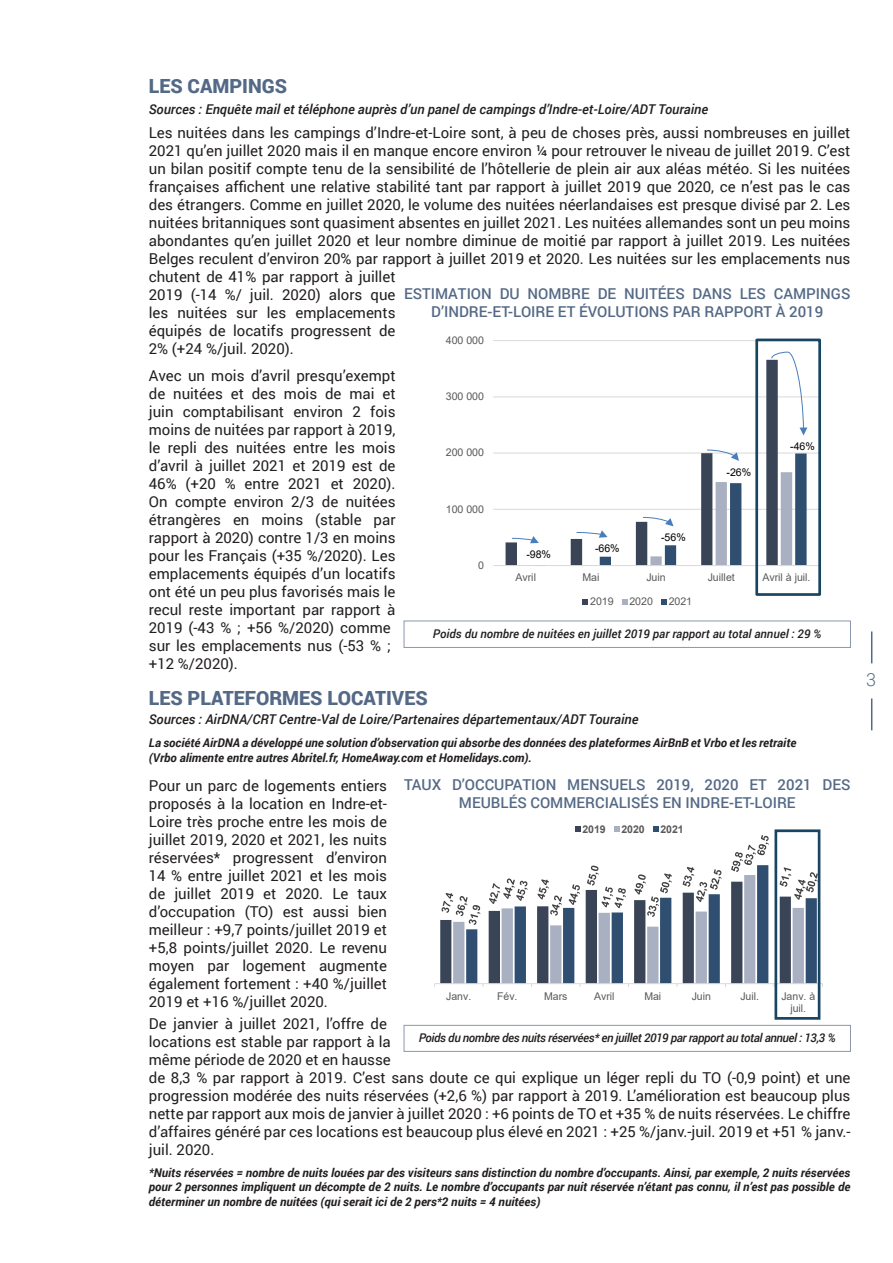
<style>
.page{position:relative;width:893px;height:1263px;background:#fff}
.page>*{position:absolute;margin:0;border:0;box-sizing:border-box;transform-origin:0 0}
.t1{font:900 19.5px "Roboto";color:#546986}
.t2{font:300 18px "Roboto";color:#546986}
.t3{font:15px/18px "Roboto";color:#231f20}
.t4{font:500 15px/18px "Roboto";color:#546986;text-align:center}
.t5{font:italic 500 13.5px "Roboto";color:#231f20}
.t6{font:italic 700 12px/14.4px "Roboto";color:#231f20;text-align:justify}
.t7{font:italic 500 12px "Roboto";letter-spacing:-.03em;color:#231f20}
.t8{font:italic 500 12px "Roboto";color:#231f20}
.t9{font:10.65px/12.1px "Arial";letter-spacing:-.005em;color:#595959;text-align:center}
.t10{font:10.65px "Arial";letter-spacing:-.005em;color:#000}
.t11{font:700 10.65px "Arial";letter-spacing:-.005em;color:#595959}
</style>
<div class="page">
<hr style="left:871px;top:631px;width:1px;height:32px;background:#546986">
<hr style="left:871px;top:698px;width:1px;height:32px;background:#546986">
<svg style="left:434px;top:827px;width:389px;height:160px"></svg>
<div style="left:774px;top:829px;width:46px;height:191px;border:3px solid #174562"></div>
<hr style="left:493px;top:509px;width:326px;height:1px;background:#d9d9d9">
<hr style="left:493px;top:453px;width:326px;height:1px;background:#d9d9d9">
<hr style="left:493px;top:396px;width:326px;height:1px;background:#d9d9d9">
<hr style="left:493px;top:340px;width:326px;height:1px;background:#d9d9d9">
<svg style="left:506px;top:360px;width:272px;height:205px"></svg>
<hr style="left:493px;top:565px;width:326px;height:1px;background:#d9d9d9">
<svg style="left:583px;top:599px;width:5px;height:6px"></svg>
<svg style="left:622px;top:599px;width:5px;height:6px"></svg>
<svg style="left:661px;top:599px;width:5px;height:6px"></svg>
<svg style="left:771px;top:351px;width:36px;height:84px"></svg>
<div style="left:755px;top:339px;width:66px;height:257px;border:3px solid #174562"></div>
<svg style="left:511px;top:449px;width:296px;height:117px"></svg>
<div style="left:404px;top:621px;width:447px;height:27px;border:1px solid #8a97ae"></div>
<div style="left:404px;top:1025px;width:447px;height:27px;border:1px solid #8a97ae"></div>
<p class="t1" style="left:149px;top:72px;width:140px">LES CAMPINGS</p>
<p class="t5" style="left:149px;top:100px;width:561px">Sources : Enquête mail et téléphone auprès d’un panel de campings d’Indre-et-Loire/ADT Touraine</p>
<p class="t3" style="left:149px;top:123px;width:703px">Les nuitées dans les campings d’Indre-et-Loire sont, à peu de choses près, aussi nombreuses en juillet 2021 qu’en juillet 2020 mais il en manque encore environ ¼ pour retrouver le niveau de juillet 2019. C’est un bilan positif compte tenu de la sensibilité de l’hôtellerie de plein air aux aléas météo. Si les nuitées françaises affichent une relative stabilité tant par rapport à juillet 2019 que 2020, ce n’est pas le cas des étrangers. Comme en juillet 2020, le volume des nuitées néerlandaises est presque divisé par 2. Les nuitées britanniques sont quasiment absentes en juillet 2021. Les nuitées allemandes sont un peu moins abondantes qu’en juillet 2020 et leur nombre diminue de moitié par rapport à juillet 2019. Les nuitées Belges reculent d’environ 20% par rapport à juillet 2019 et 2020. Les nuitées sur les emplacements nus chutent de 41% par rapport à juillet<br>2019 (-14 %/ juil. 2020) alors que<br>les nuitées sur les emplacements<br>équipés de locatifs progressent de<br>2% (+24 %/juil. 2020).</p>
<p class="t3" style="left:149px;top:366px;width:248px">Avec un mois d’avril presqu’exempt de nuitées et des mois de mai et juin comptabilisant environ 2 fois moins de nuitées par rapport à 2019, le repli des nuitées entre les mois d’avril à juillet 2021 et 2019 est de<br>46% (+20 % entre 2021 et 2020).<br>On compte environ 2/3 de nuitées étrangères en moins (stable par rapport à 2020) contre 1/3 en moins pour les Français (+35 %/2020). Les emplacements équipés d’un locatifs ont été un peu plus favorisés mais le recul reste important par rapport à<br>2019 (-43 % ; +56 %/2020) comme sur les emplacements nus (-53 % ; +12 %/2020).</p>
<p class="t4" style="left:404px;top:284px;width:448px">ESTIMATION DU NOMBRE DE NUITÉES DANS LES CAMPINGS<br>D’INDRE-ET-LOIRE ET ÉVOLUTIONS PAR RAPPORT À 2019</p>
<p class="t9" style="left:446px;top:334px;width:40px">400 000</p>
<p class="t9" style="left:446px;top:390px;width:40px">300 000</p>
<p class="t10" style="left:790px;top:439px;width:26px">-46%</p>
<p class="t9" style="left:446px;top:446px;width:40px">200 000</p>
<p class="t10" style="left:726px;top:464px;width:26px">-26%</p>
<p class="t9" style="left:446px;top:503px;width:40px">100 000</p>
<p class="t10" style="left:661px;top:530px;width:26px">-56%</p>
<p class="t10" style="left:595px;top:541px;width:26px">-66%</p>
<p class="t10" style="left:526px;top:547px;width:26px">-98%</p>
<p class="t9" style="left:478px;top:559px;width:7px">0</p>
<p class="t9" style="left:515px;top:572px;width:22px">Avril</p>
<p class="t9" style="left:582px;top:572px;width:19px">Mai</p>
<p class="t9" style="left:646px;top:572px;width:21px">Juin</p>
<p class="t9" style="left:708px;top:572px;width:29px">Juillet</p>
<p class="t9" style="left:762px;top:572px;width:50px">Avril à juil.</p>
<p class="t9" style="left:590px;top:595px;width:25px">2019</p>
<p class="t9" style="left:629px;top:595px;width:25px">2020</p>
<p class="t9" style="left:669px;top:595px;width:25px">2021</p>
<p class="t8" style="left:433px;top:625px;width:390px">Poids du nombre de nuitées en juillet 2019 par rapport au total annuel : 29 %</p>
<p class="t1" style="left:149px;top:684px;width:280px">LES PLATEFORMES LOCATIVES</p>
<p class="t5" style="left:149px;top:710px;width:491px">Sources : AirDNA/CRT Centre-Val de Loire/Partenaires départementaux/ADT Touraine</p>
<p class="t6" style="left:149px;top:735px;width:649px">La société AirDNA a développé une solution d’observation qui absorbe des données des plateformes AirBnB et Vrbo et les retraite (Vrbo alimente entre autres Abritel.fr, HomeAway.com et Homelidays.com).</p>
<p class="t4" style="left:404px;top:775px;width:448px">TAUX D’OCCUPATION MENSUELS 2019, 2020 ET 2021 DES<br>MEUBLÉS COMMERCIALISÉS EN INDRE-ET-LOIRE</p>
<p class="t3" style="left:149px;top:776px;width:240px;text-align:justify">Pour un parc de logements entiers proposés à la location en Indre-et-Loire très proche entre les mois de juillet 2019, 2020 et 2021, les nuits réservées* progressent d’environ 14 % entre juillet 2021 et les mois de juillet 2019 et 2020. Le taux d’occupation (TO) est aussi bien meilleur : +9,7 points/juillet 2019 et +5,8 points/juillet 2020. Le revenu moyen par logement augmente également fortement : +40 %/juillet 2019 et +16 %/juillet 2020.</p>
<p class="t3" style="left:149px;top:1014px;width:703px">De janvier à juillet 2021, l’offre de<br>locations est stable par rapport à la<br>même période de 2020 et en hausse<br>de 8,3 % par rapport à 2019. C’est sans doute ce qui explique un léger repli du TO (-0,9 point) et une progression modérée des nuits réservées (+2,6 %) par rapport à 2019. L’amélioration est beaucoup plus nette par rapport aux mois de janvier à juillet 2020 : +6 points de TO et +35 % de nuits réservées. Le chiffre d’affaires généré par ces locations est beaucoup plus élevé en 2021 : +25 %/janv.-juil. 2019 et +51 % janv.- juil. 2020.</p>
<p class="t6" style="left:149px;top:1165px;width:703px">*Nuits réservées = nombre de nuits louées par des visiteurs sans distinction du nombre d’occupants. Ainsi, par exemple, 2 nuits réservées pour 2 personnes impliquent un décompte de 2 nuits. Le nombre d’occupants par nuit réservée n’étant pas connu, il n’est pas possible de déterminer un nombre de nuitées (qui serait ici de 2 pers*2 nuits = 4 nuitées)</p>
<p class="t11" style="left:582px;top:821px;width:25px">2019</p>
<p class="t11" style="left:621px;top:821px;width:25px">2020</p>
<p class="t11" style="left:660px;top:821px;width:25px">2021</p>
<p class="t9" style="left:446px;top:990px;width:27px">Janv.</p>
<p class="t9" style="left:497px;top:990px;width:22px">Fév.</p>
<p class="t9" style="left:544px;top:990px;width:25px">Mars</p>
<p class="t9" style="left:594px;top:990px;width:22px">Avril</p>
<p class="t9" style="left:644px;top:990px;width:18px">Mai</p>
<p class="t9" style="left:692px;top:990px;width:21px">Juin</p>
<p class="t9" style="left:740px;top:990px;width:20px">Juil.</p>
<p class="t9" style="left:781px;top:990px;width:35px">Janv. à juil.</p>
<p class="t7" style="left:419px;top:1030px;width:418px">Poids du nombre des nuits réservées* en juillet 2019 par rapport au total annuel : 13,3 %</p>
<p class="t2" style="left:866px;top:667px;width:11px">3</p>
</div>
